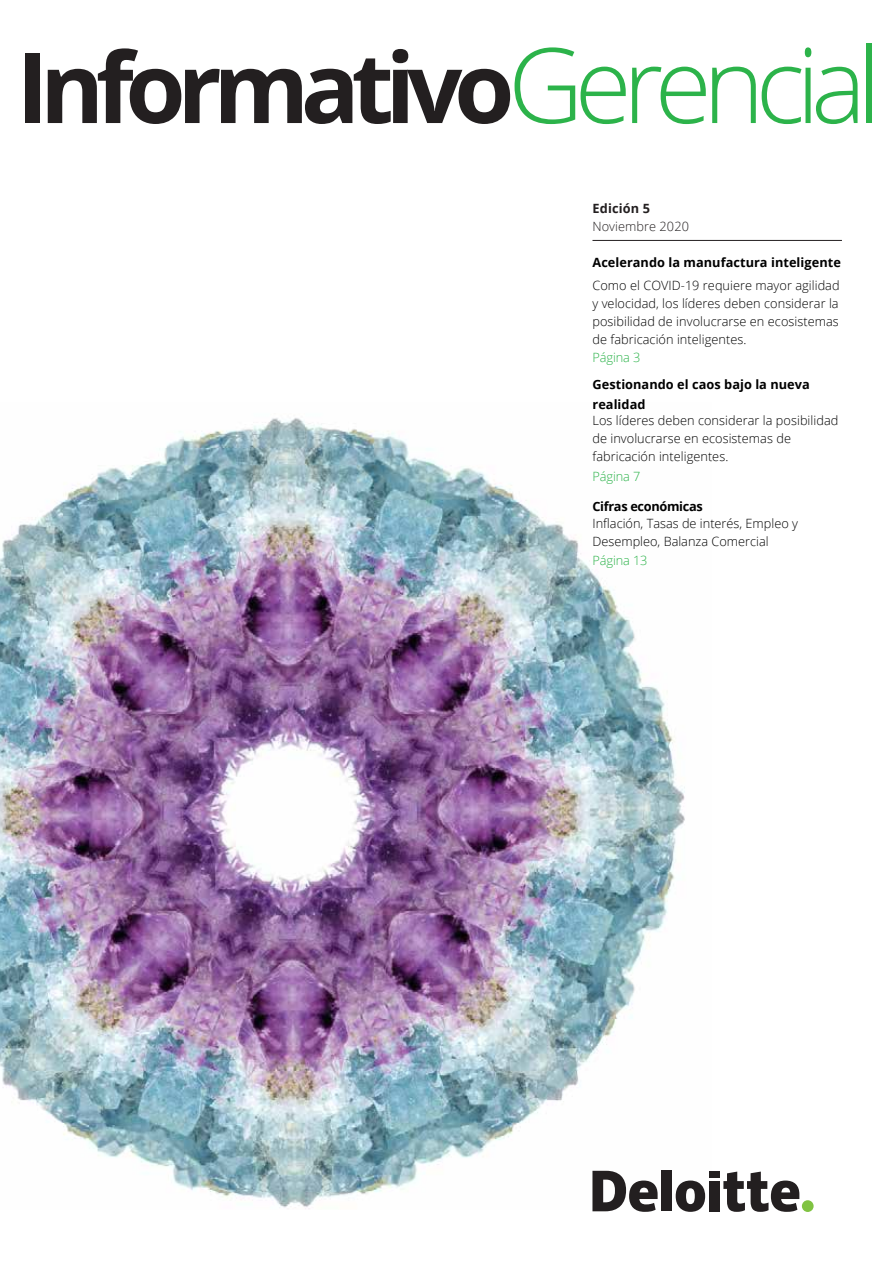
<style>
.page{position:relative;width:893px;height:1263px;background:#fff}
.page>*{position:absolute;margin:0;border:0;box-sizing:border-box;transform-origin:0 0}
.t1{font:700 97.5px "Open Sans";letter-spacing:-.085em;color:#231f20}
.t2{font:300 12.75px/18px "Open Sans";letter-spacing:.005em;color:#010101}
.t3{font:700 12.75px/19.5px "Open Sans";letter-spacing:.005em;color:#010101}
.t4{font:300 12.75px "Open Sans";letter-spacing:-.01em;color:#2cb34a}
.t5{font:700 12.75px "Open Sans";letter-spacing:-.025em;color:#010101}
.t6{font:300 12.75px "Open Sans";letter-spacing:.005em;color:#231f20}
.t7{font:700 12.75px "Open Sans";letter-spacing:.01em;color:#231f20}
.s1{font-weight:300;font-size:104.25px;color:#2cb34a}
</style>
<div class="page">
<img style="left:0;top:418px;width:712px;height:791px">
<div style="left:802px;top:1200px;width:12px;height:12px;background:#80c342;border-radius:50%"></div>
<div style="left:661px;top:1170px;width:11px;height:41px;background:#231f20"></div>
<svg style="left:676px;top:1180px;width:29px;height:32px"></svg>
<div style="left:709px;top:1181px;width:10px;height:30px;background:#231f20"></div>
<div style="left:709px;top:1170px;width:10px;height:7px;background:#231f20"></div>
<svg style="left:723px;top:1171px;width:76px;height:41px"></svg>
<svg style="left:592px;top:1171px;width:66px;height:41px"></svg>
<hr style="left:592px;top:240px;width:250px;height:1px;background:#231f20">
<h1 class="t1" style="left:16px;top:19px;width:866px">Informativo<span class="s1">Gerencial</span></h1>
<p class="t7" style="left:592px;top:199px;width:59px">Edición 5</p>
<p class="t6" style="left:592px;top:218px;width:98px">Noviembre 2020</p>
<p class="t3" style="left:592px;top:252px;width:250px">Acelerando la manufactura inteligente</p>
<p class="t2" style="left:592px;top:276px;width:249px;text-align:justify">Como el COVID-19 requiere mayor agilidad y velocidad, los líderes deben considerar la posibilidad de involucrarse en ecosistemas de fabricación inteligentes.</p>
<p class="t4" style="left:592px;top:349px;width:49px">Página 3</p>
<p class="t3" style="left:592px;top:375px;width:219px">Gestionando el caos bajo la nueva realidad</p>
<p class="t2" style="left:592px;top:411px;width:247px">Los líderes deben considerar la posibilidad de involucrarse en ecosistemas de fabricación inteligentes.</p>
<p class="t4" style="left:592px;top:467px;width:49px">Página 7</p>
<p class="t5" style="left:592px;top:497px;width:112px">Cifras económicas</p>
<p class="t2" style="left:592px;top:514px;width:207px">Inflación, Tasas de interés, Empleo y<br>Desempleo, Balanza Comercial</p>
<p class="t4" style="left:592px;top:551px;width:57px">Página 13</p>
</div>
